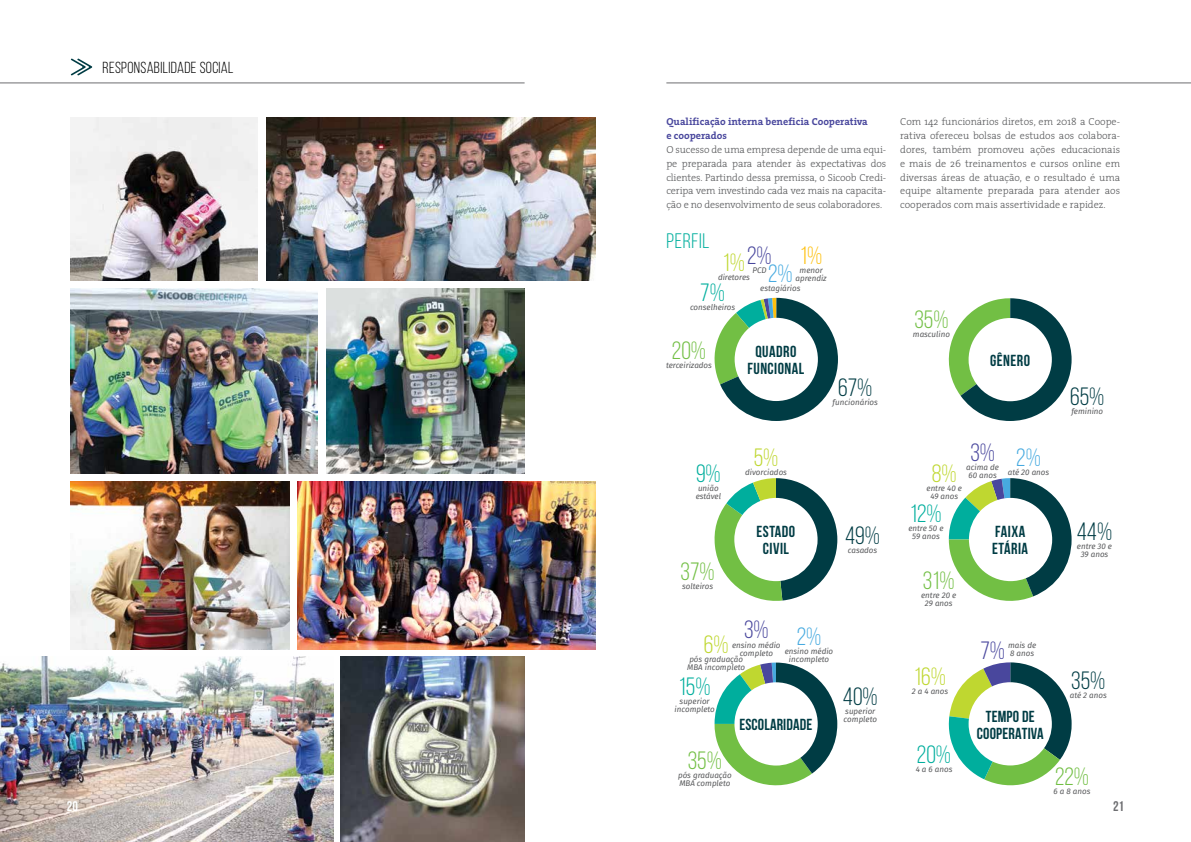
<style>
.page{position:relative;width:1191px;height:842px;background:#fff}
.page>*{position:absolute;margin:0;border:0;box-sizing:border-box;transform-origin:0 0}
.t1{font:25px "Bebas Neue";color:#003c44}
.t2{font:25px "Bebas Neue";color:#72bf44}
.t3{font:25px "Bebas Neue";color:#49479d}
.t4{font:25px "Bebas Neue";color:#00ae9d}
.t5{font:25px "Bebas Neue";color:#bfd730}
.t6{font:21px "Bebas Neue";letter-spacing:.03em;color:#00ae9d}
.t7{font:700 16px/17px "Bebas Neue";letter-spacing:.03em;color:#003c44;text-align:center}
.t8{font:700 16px/17px "Bebas Neue";letter-spacing:.01em;color:#003c44;text-align:center}
.t9{font:16px "Bebas Neue";letter-spacing:.02em;color:#000}
.t10{font:700 14px "Bebas Neue";color:#fff}
.t11{font:700 14px "Bebas Neue";color:#6d6e71}
.t12{font:300 10.2px/13.8px "The Serif";letter-spacing:-.01em;color:#58595b;text-align:justify}
.t13{font:700 10.2px/13.8px "The Serif";color:#49479d}
.t14{font:italic 8px/8px "Fira Sans";color:#58595b;text-align:center}
.s1{color:#fec00f}
.s2{color:#47aae0}
</style>
<div class="page">
<svg style="left:71px;top:59px;width:21px;height:16px"></svg>
<hr style="left:0;top:82px;width:524px;height:1px;background:#6d6e71">
<img style="left:71px;top:118px;width:186px;height:162px">
<img style="left:266px;top:118px;width:329px;height:162px">
<img style="left:71px;top:288px;width:246px;height:185px">
<img style="left:327px;top:288px;width:197px;height:185px">
<img style="left:71px;top:481px;width:218px;height:168px">
<img style="left:298px;top:481px;width:297px;height:168px">
<img style="left:0;top:657px;width:333px;height:185px">
<img style="left:340px;top:657px;width:184px;height:185px">
<svg style="left:714px;top:298px;width:124px;height:123px"></svg>
<svg style="left:948px;top:298px;width:123px;height:123px"></svg>
<svg style="left:714px;top:478px;width:123px;height:123px"></svg>
<svg style="left:948px;top:478px;width:123px;height:123px"></svg>
<hr style="left:666px;top:82px;width:525px;height:1px;background:#6d6e71">
<svg style="left:714px;top:662px;width:123px;height:124px"></svg>
<svg style="left:948px;top:662px;width:123px;height:124px"></svg>
<h3 class="t9" style="left:103px;top:59px;width:133px">RESPONSABILiDADE SOCIAL</h3>
<p class="t13" style="left:666px;top:115px;width:203px">Qualificação interna beneficia Cooperativa e cooperados</p>
<p class="t12" style="left:666px;top:142px;width:221px">O sucesso de uma empresa depende de uma equi&shy;pe preparada para atender às expectativas dos clientes. Partindo dessa premissa, o Sicoob Credi&shy;ceripa vem investindo cada vez mais na capacita&shy;ção e no desenvolvimento de seus colaboradores.</p>
<h2 class="t6" style="left:666px;top:229px;width:45px">PERFIL</h2>
<h1 class="t3" style="left:747px;top:242px;width:77px">2% <span class="s1">1%</span></h1>
<h1 class="t5" style="left:723px;top:249px;width:71px">1% <span class="s2">2%</span></h1>
<p class="t14" style="left:752px;top:266px;width:16px">PCD</p>
<p class="t14" style="left:795px;top:266px;width:33px">menor aprendiz</p>
<p class="t14" style="left:718px;top:273px;width:33px">diretores</p>
<h1 class="t4" style="left:700px;top:279px;width:26px">7%</h1>
<p class="t14" style="left:760px;top:284px;width:42px">estagiários</p>
<p class="t14" style="left:690px;top:303px;width:47px">conselheiros</p>
<h1 class="t2" style="left:672px;top:337px;width:36px">20%</h1>
<p class="t14" style="left:666px;top:361px;width:47px">terceirizados</p>
<h3 class="t7" style="left:747px;top:343px;width:58px">QUADRO<br>FUNCIONAL</h3>
<h1 class="t4" style="left:696px;top:459px;width:26px">9%</h1>
<p class="t14" style="left:695px;top:484px;width:27px;text-align:left">união estável</p>
<h1 class="t2" style="left:680px;top:558px;width:36px">37%</h1>
<p class="t14" style="left:682px;top:582px;width:32px">solteiros</p>
<h1 class="t5" style="left:754px;top:444px;width:26px">5%</h1>
<p class="t14" style="left:745px;top:468px;width:43px">divorciados</p>
<h3 class="t7" style="left:756px;top:523px;width:40px">ESTADO<br>CIVIL</h3>
<h1 class="t1" style="left:838px;top:374px;width:36px">67%</h1>
<p class="t14" style="left:832px;top:398px;width:47px">funcionários</p>
<h1 class="t1" style="left:845px;top:522px;width:36px">49%</h1>
<p class="t14" style="left:848px;top:546px;width:31px">casados</p>
<h1 class="t3" style="left:744px;top:616px;width:79px">3% <span class="s2">2%</span></h1>
<h1 class="t5" style="left:704px;top:631px;width:26px">6%</h1>
<p class="t14" style="left:732px;top:640px;width:50px">ensino médio completo</p>
<p class="t14" style="left:785px;top:647px;width:50px">ensino médio incompleto</p>
<p class="t14" style="left:687px;top:655px;width:59px;text-align:left">pós graduação<br>MBA incompleto</p>
<h1 class="t4" style="left:679px;top:673px;width:33px">15%</h1>
<p class="t14" style="left:674px;top:697px;width:42px">superior incompleto</p>
<h1 class="t2" style="left:688px;top:747px;width:36px">35%</h1>
<p class="t14" style="left:678px;top:771px;width:55px;text-align:left">pós graduação<br>MBA completo</p>
<h3 class="t8" style="left:739px;top:716px;width:74px">ESCOLARIDADE</h3>
<h1 class="t1" style="left:843px;top:683px;width:36px">40%</h1>
<p class="t14" style="left:843px;top:707px;width:35px;text-align:left">superior completo</p>
<p class="t12" style="left:900px;top:115px;width:221px">Com 142 funcionários diretos, em 2018 a Coope&shy;rativa ofereceu bolsas de estudos aos colabora&shy;dores, também promoveu ações educacionais e mais de 26 treinamentos e cursos online em diversas áreas de atuação, e o resultado é uma equipe altamente preparada para atender aos cooperados com mais assertividade e rapidez.</p>
<h1 class="t2" style="left:914px;top:306px;width:36px">35%</h1>
<p class="t14" style="left:913px;top:330px;width:39px">masculino</p>
<h3 class="t7" style="left:990px;top:352px;width:42px">GÊNERO</h3>
<h1 class="t5" style="left:932px;top:459px;width:26px">8%</h1>
<h1 class="t3" style="left:970px;top:439px;width:72px">3% <span class="s2">2%</span></h1>
<p class="t14" style="left:966px;top:463px;width:34px;text-align:left">acima de<br>60 anos</p>
<p class="t14" style="left:1007px;top:468px;width:43px">até 20 anos</p>
<p class="t14" style="left:926px;top:484px;width:37px">entre 40 e<br>49 anos</p>
<h1 class="t4" style="left:910px;top:500px;width:33px">12%</h1>
<p class="t14" style="left:908px;top:524px;width:37px">entre 50 e<br>59 anos</p>
<h1 class="t2" style="left:923px;top:567px;width:33px">31%</h1>
<p class="t14" style="left:921px;top:591px;width:37px">entre 20 e<br>29 anos</p>
<h1 class="t5" style="left:914px;top:662px;width:33px">16%</h1>
<p class="t14" style="left:911px;top:686px;width:38px">2 a 4 anos</p>
<h1 class="t4" style="left:917px;top:741px;width:36px">20%</h1>
<h3 class="t7" style="left:992px;top:523px;width:37px;text-align:left">FAIXA<br>ETÁRIA</h3>
<h1 class="t3" style="left:980px;top:637px;width:26px">7%</h1>
<p class="t14" style="left:1008px;top:641px;width:30px;text-align:left">mais de<br>8 anos</p>
<h3 class="t8" style="left:977px;top:707px;width:68px">TEMPO DE<br>COOPERATIVA</h3>
<h1 class="t1" style="left:1070px;top:383px;width:36px">65%</h1>
<p class="t14" style="left:1071px;top:407px;width:33px">feminino</p>
<h1 class="t1" style="left:1076px;top:518px;width:37px">44%</h1>
<p class="t14" style="left:1077px;top:542px;width:37px">entre 30 e<br>39 anos</p>
<h1 class="t1" style="left:1071px;top:667px;width:36px">35%</h1>
<p class="t14" style="left:1069px;top:691px;width:38px">até 2 anos</p>
<p class="t14" style="left:915px;top:765px;width:38px">4 a 6 anos</p>
<h1 class="t2" style="left:1055px;top:763px;width:35px">22%</h1>
<p class="t14" style="left:1053px;top:787px;width:38px">6 a 8 anos</p>
<h3 class="t10" style="left:67px;top:799px;width:13px">20</h3>
<h3 class="t11" style="left:1113px;top:799px;width:13px">21</h3>
</div>
